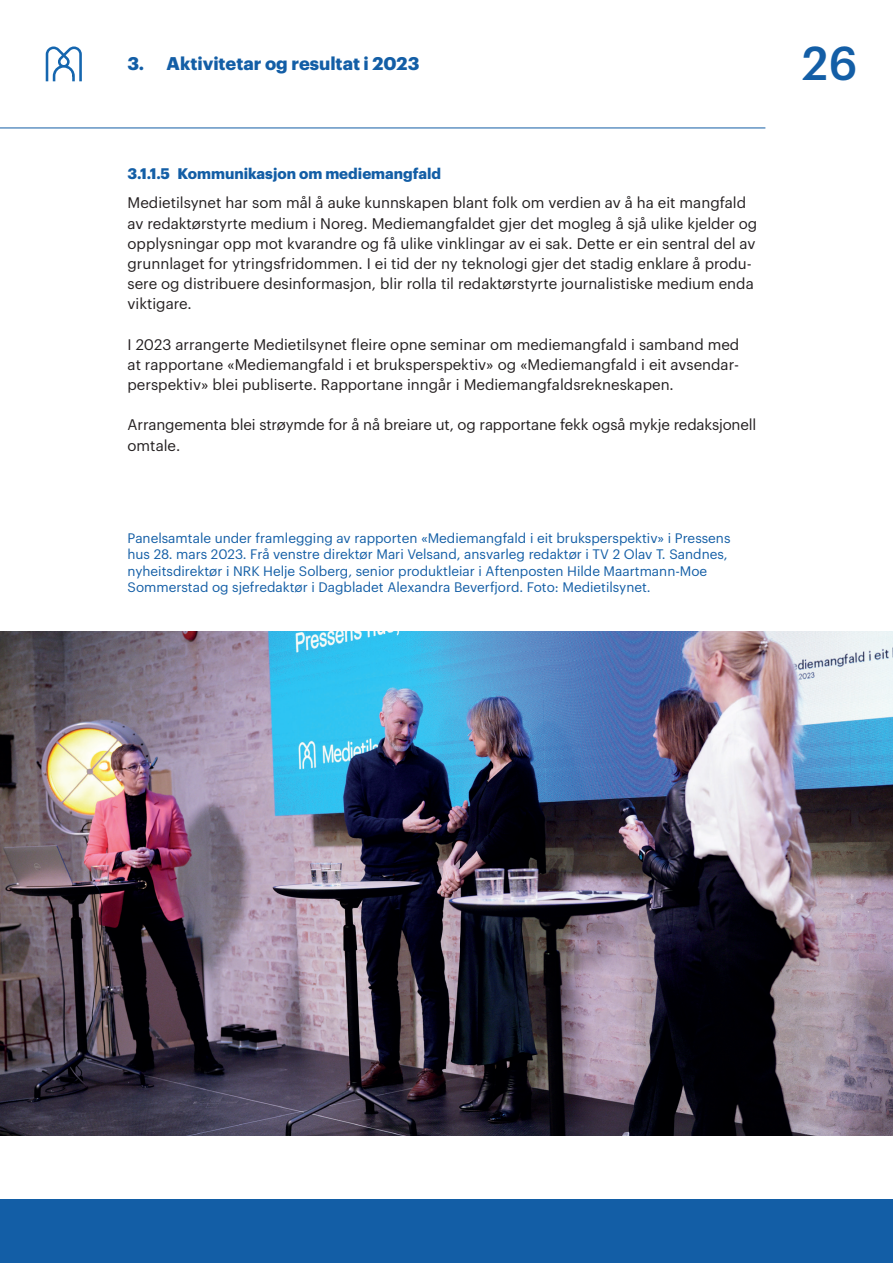
<style>
.page{position:relative;width:893px;height:1263px;background:#fff}
.page>*{position:absolute;margin:0;border:0;box-sizing:border-box;transform-origin:0 0}
.t1{font:500 46.5px "Graphik";color:#135ea6}
.t2{font:700 18px "Graphik";color:#135ea6}
.Brødtekst{font:15px/20.2px "Graphik";color:#231f20}
.Level_4{font:700 15px "Graphik";color:#135ea6}
.Bildetekst{font:13.5px/16.2px "Graphik";color:#135ea6}
</style>
<div class="page">
<div style="left:0;top:1199px;width:893px;height:64px;background:#135ea6"></div>
<svg style="left:46px;top:46px;width:36px;height:35px"></svg>
<hr style="left:0;top:128px;width:765px;height:1px;background:#135ea6">
<img style="left:0;top:631px;width:893px;height:505px">
<p class="t2" style="left:128px;top:49px;width:293px">3. Aktivitetar og resultat i 2023</p>
<h1 class="t1" style="left:801px;top:28px;width:57px">26</h1>
<h3 class="Level_4" style="left:128px;top:162px;width:315px">3.1.1.5 Kommunikasjon om mediemangfald</h3>
<p class="Brødtekst" style="left:128px;top:192px;width:631px">Medietilsynet har som mål å auke kunnskapen blant folk om verdien av å ha eit mangfald av redaktørstyrte medium i Noreg. Mediemangfaldet gjer det mogleg å sjå ulike kjelder og opplysningar opp mot kvarandre og få ulike vinklingar av ei sak. Dette er ein sentral del av grunnlaget for ytringsfridommen. I ei tid der ny teknologi gjer det stadig enklare å produ&shy;sere og distribuere desinformasjon, blir rolla til redaktørstyrte journalistiske medium enda viktigare.</p>
<p class="Brødtekst" style="left:128px;top:333px;width:613px;text-align:justify">I 2023 arrangerte Medietilsynet fleire opne seminar om mediemangfald i samband med at rapportane «Mediemangfald i et bruksperspektiv» og «Mediemangfald i eit avsendar&shy;perspektiv» blei publiserte. Rapportane inngår i Mediemangfaldsrekneskapen.</p>
<p class="Brødtekst" style="left:128px;top:414px;width:630px">Arrangementa blei strøymde for å nå breiare ut, og rapportane fekk også mykje redaksjonell omtale.</p>
<p class="Bildetekst" style="left:128px;top:529px;width:604px">Panelsamtale under framlegging av rapporten «Mediemangfald i eit bruksperspektiv» i Pressens hus 28. mars 2023. Frå venstre direktør Mari Velsand, ansvarleg redaktør i TV 2 Olav T. Sandnes, nyheitsdirektør i NRK Helje Solberg, senior produktleiar i Aftenposten Hilde Maartmann-Moe Sommerstad og sjefredaktør i Dagbladet Alexandra Beverfjord. Foto: Medietilsynet.</p>
</div>
